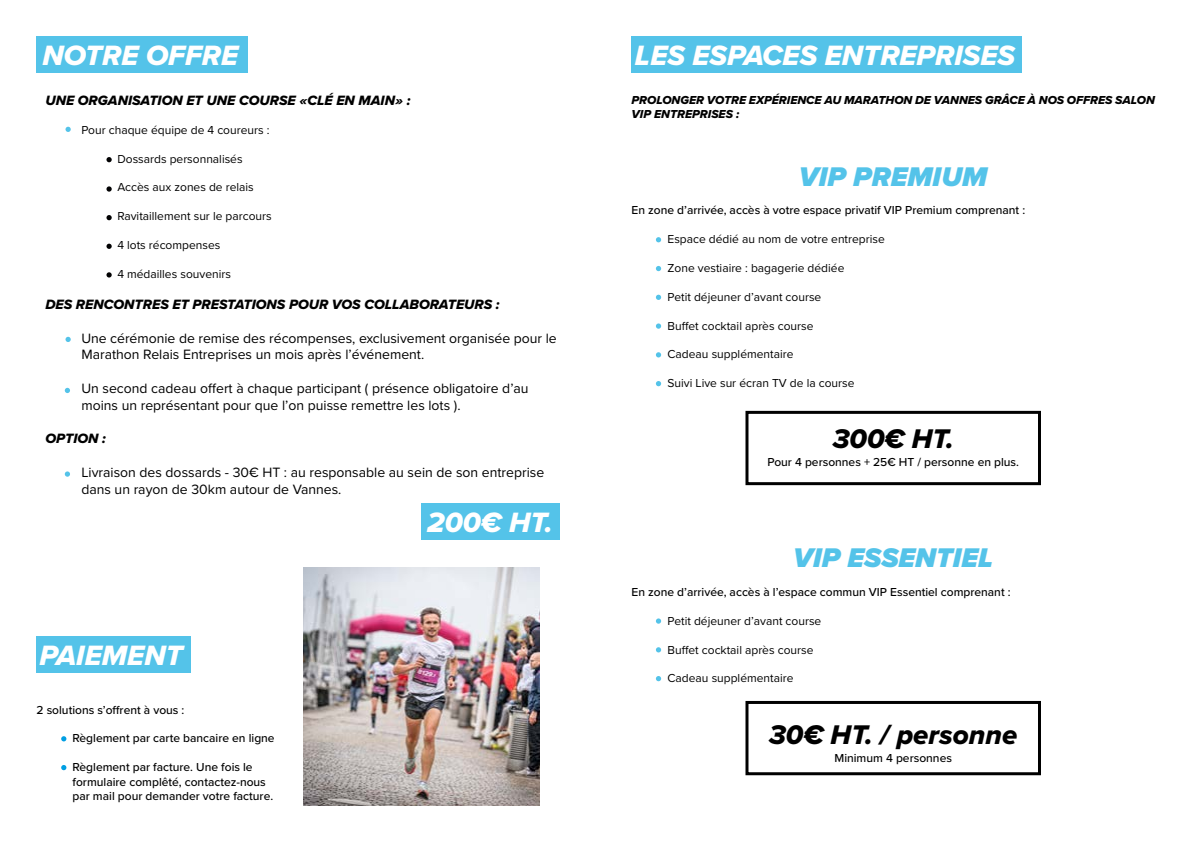
<style>
.page{position:relative;width:1191px;height:842px;background:#fff}
.page>*{position:absolute;margin:0;border:0;box-sizing:border-box;transform-origin:0 0}
.t1{font:29px "Proxima Nova Extrabld It";color:#fff}
.t2{font:italic 900 28px "Proxima Nova";color:#54c3e9}
.t3{font:28px "Proxima Nova Extrabld It";color:#000}
.t4{font:14px/16.8px "Proxima Nova";color:#000}
.t5{font:14px "Proxima Nova Extrabld It";color:#000}
.t6{font:12px "Proxima Nova";color:#000}
.t7{font:500 12px/14.4px "Proxima Nova";color:#000}
.t8{font:12px/14.4px "Proxima Nova Extrabld It";color:#000}
</style>
<div class="page">
<div style="left:631px;top:36px;width:390px;height:37px;background:#54c3e9"></div>
<div style="left:37px;top:36px;width:211px;height:37px;background:#54c3e9"></div>
<svg style="left:65px;top:127px;width:6px;height:5px"></svg>
<svg style="left:65px;top:337px;width:6px;height:5px"></svg>
<svg style="left:65px;top:388px;width:5px;height:5px"></svg>
<svg style="left:65px;top:471px;width:5px;height:6px"></svg>
<div style="left:36px;top:636px;width:154px;height:37px;background:#54c3e9"></div>
<svg style="left:61px;top:736px;width:5px;height:5px"></svg>
<svg style="left:61px;top:765px;width:5px;height:5px"></svg>
<img style="left:304px;top:567px;width:235px;height:239px">
<div style="left:421px;top:503px;width:138px;height:37px;background:#54c3e9"></div>
<svg style="left:656px;top:237px;width:5px;height:5px"></svg>
<svg style="left:656px;top:266px;width:5px;height:5px"></svg>
<svg style="left:656px;top:295px;width:5px;height:5px"></svg>
<svg style="left:656px;top:323px;width:5px;height:6px"></svg>
<svg style="left:656px;top:352px;width:5px;height:5px"></svg>
<svg style="left:656px;top:381px;width:5px;height:5px"></svg>
<svg style="left:656px;top:618px;width:5px;height:6px"></svg>
<svg style="left:656px;top:647px;width:5px;height:5px"></svg>
<svg style="left:656px;top:676px;width:5px;height:5px"></svg>
<svg style="left:106px;top:157px;width:6px;height:5px"></svg>
<svg style="left:106px;top:186px;width:6px;height:6px"></svg>
<svg style="left:106px;top:215px;width:6px;height:5px"></svg>
<svg style="left:106px;top:244px;width:6px;height:5px"></svg>
<svg style="left:106px;top:272px;width:6px;height:6px"></svg>
<div style="left:745px;top:411px;width:296px;height:74px;border:3px solid #000"></div>
<div style="left:745px;top:701px;width:296px;height:74px;border:3px solid #000"></div>
<h1 class="t1" style="left:42px;top:34px;width:197px">NOTRE OFFRE</h1>
<p class="t5" style="left:45px;top:90px;width:366px">UNE ORGANISATION ET UNE COURSE «CLÉ EN MAIN» :</p>
<p class="t6" style="left:81px;top:121px;width:190px">Pour chaque équipe de 4 coureurs :</p>
<p class="t6" style="left:117px;top:150px;width:127px">Dossards personnalisés</p>
<p class="t6" style="left:117px;top:178px;width:138px">Accès aux zones de relais</p>
<p class="t6" style="left:117px;top:207px;width:156px">Ravitaillement sur le parcours</p>
<p class="t6" style="left:117px;top:236px;width:104px">4 lots récompenses</p>
<p class="t6" style="left:117px;top:265px;width:115px">4 médailles souvenirs</p>
<p class="t5" style="left:45px;top:294px;width:456px">DES RENCONTRES ET PRESTATIONS POUR VOS COLLABORATEURS :</p>
<p class="t4" style="left:81px;top:329px;width:477px">Une cérémonie de remise des récompenses, exclusivement organisée pour le<br>Marathon Relais Entreprises un mois après l’événement.</p>
<p class="t4" style="left:81px;top:379px;width:449px">Un second cadeau offert à chaque participant ( présence obligatoire d’au moins un représentant pour que l’on puisse remettre les lots ).</p>
<p class="t5" style="left:45px;top:428px;width:62px">OPTION :</p>
<p class="t4" style="left:81px;top:463px;width:464px">Livraison des dossards - 30€ HT : au responsable au sein de son entreprise dans un rayon de 30km autour de Vannes.</p>
<h1 class="t1" style="left:39px;top:634px;width:145px">PAIEMENT</h1>
<p class="t7" style="left:36px;top:702px;width:149px">2 solutions s’offrent à vous :</p>
<p class="t7" style="left:72px;top:731px;width:204px">Règlement par carte bancaire en ligne</p>
<p class="t7" style="left:72px;top:759px;width:202px">Règlement par facture. Une fois le formulaire complêté, contactez-nous par mail pour demander votre facture.</p>
<h1 class="t1" style="left:427px;top:501px;width:127px">200€ HT.</h1>
<h1 class="t1" style="left:635px;top:34px;width:382px">LES ESPACES ENTREPRISES</h1>
<p class="t8" style="left:631px;top:93px;width:525px">PROLONGER VOTRE EXPÉRIENCE AU MARATHON DE VANNES GRÂCE À NOS OFFRES SALON<br>VIP ENTREPRISES :</p>
<h2 class="t2" style="left:799px;top:155px;width:190px">VIP PREMIUM</h2>
<p class="t7" style="left:631px;top:203px;width:395px">En zone d’arrivée, accès à votre espace privatif VIP Premium comprenant :</p>
<p class="t6" style="left:667px;top:230px;width:219px">Espace dédié au nom de votre entreprise</p>
<p class="t6" style="left:667px;top:259px;width:178px">Zone vestiaire : bagagerie dédiée</p>
<p class="t6" style="left:667px;top:288px;width:155px">Petit déjeuner d’avant course</p>
<p class="t6" style="left:667px;top:317px;width:147px">Buffet cocktail après course</p>
<p class="t6" style="left:667px;top:345px;width:127px">Cadeau supplémentaire</p>
<p class="t6" style="left:667px;top:374px;width:188px">Suivi Live sur écran TV de la course</p>
<h2 class="t3" style="left:832px;top:418px;width:123px">300€ HT.</h2>
<p class="t7" style="left:767px;top:455px;width:253px">Pour 4 personnes + 25€ HT / personne en plus.</p>
<h2 class="t2" style="left:793px;top:537px;width:201px">VIP ESSENTIEL</h2>
<p class="t7" style="left:631px;top:584px;width:381px">En zone d’arrivée, accès à l’espace commun VIP Essentiel comprenant :</p>
<p class="t6" style="left:667px;top:612px;width:155px">Petit déjeuner d’avant course</p>
<p class="t6" style="left:667px;top:641px;width:147px">Buffet cocktail après course</p>
<p class="t6" style="left:667px;top:669px;width:127px">Cadeau supplémentaire</p>
<h2 class="t3" style="left:769px;top:713px;width:250px">30€ HT. / personne</h2>
<p class="t7" style="left:834px;top:750px;width:119px">Minimum 4 personnes</p>
</div>
